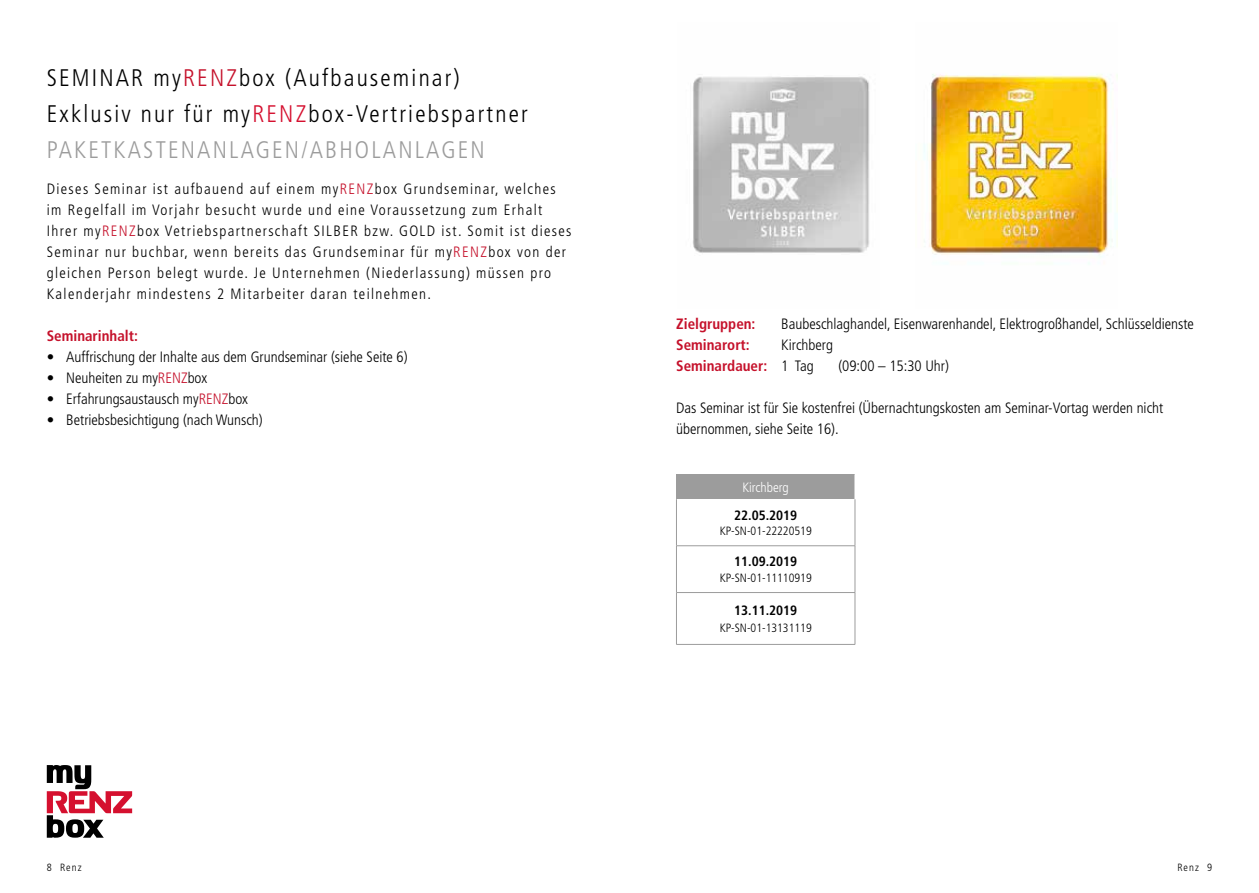
<style>
.page{position:relative;width:1259px;height:893px;background:#fff}
.page>*{position:absolute;margin:0;border:0;box-sizing:border-box;transform-origin:0 0}
.t1{font:300 condensed 24px/36px "Frutiger LT";letter-spacing:.09em;color:#000}
.t2{font:300 condensed 15px/21px "Frutiger LT";letter-spacing:.09em;color:#000}
.t3{font:300 condensed 15px/21px "Frutiger LT";color:#000}
.t4{font:700 condensed 15px "Frutiger LT";color:#c5112b}
.t5{font:700 condensed 13.5px "Frutiger LT";color:#000}
.t6{font:300 condensed 13.5px "Frutiger LT";color:#fff}
.t7{font:300 condensed 12px "Frutiger LT";color:#000}
.t8{font:300 condensed 10.5px "Frutiger LT";letter-spacing:.1em;color:#000}
.s1{color:#c5112b}
.s2{color:#d5102f}
.s3{color:#9c9c9c}
.s4{font-weight:700;color:#c5112b}
</style>
<div class="page">
<div style="left:676px;top:474px;width:179px;height:25px;background:#9c9c9c"></div>
<hr style="left:676px;top:545px;width:179px;height:1px;background:#9c9c9c">
<hr style="left:676px;top:592px;width:179px;height:1px;background:#9c9c9c">
<hr style="left:676px;top:644px;width:179px;height:1px;background:#9c9c9c">
<hr style="left:676px;top:499px;width:1px;height:47px;background:#9c9c9c">
<hr style="left:676px;top:546px;width:1px;height:46px;background:#9c9c9c">
<hr style="left:676px;top:593px;width:1px;height:51px;background:#9c9c9c">
<hr style="left:854px;top:499px;width:1px;height:47px;background:#9c9c9c">
<hr style="left:854px;top:546px;width:1px;height:46px;background:#9c9c9c">
<hr style="left:854px;top:593px;width:1px;height:51px;background:#9c9c9c">
<svg style="left:854px;top:474px;width:1px;height:25px"></svg>
<img style="left:924px;top:74px;width:193px;height:190px">
<img style="left:693px;top:76px;width:177px;height:177px">
<svg style="left:47px;top:765px;width:85px;height:73px"></svg>
<h1 class="t1" style="left:47px;top:60px;width:482px">SEMINAR my<span class="s1">RENZ</span>box (Aufbauseminar)<br>Exklusiv nur für my<span class="s2">RENZ</span>box-Vertriebspartner<br><span class="s3">PAKETKASTENANLAGEN/ABHOLANLAGEN</span></h1>
<p class="t2" style="left:47px;top:178px;width:526px">Dieses Seminar ist aufbauend auf einem my<span class="s1">RENZ</span>box Grundseminar, welches im Regelfall im Vorjahr besucht wurde und eine Voraussetzung zum Erhalt Ihrer my<span class="s1">RENZ</span>box Vetriebspartnerschaft SILBER bzw. GOLD ist. Somit ist dieses Seminar nur buchbar, wenn bereits das Grundseminar für my<span class="s1">RENZ</span>box von der gleichen Person belegt wurde. Je Unternehmen (Niederlassung) müssen pro Kalenderjahr mindestens 2 Mitarbeiter daran teilnehmen.</p>
<p class="t4" style="left:47px;top:327px;width:93px">Seminarinhalt:</p>
<p class="t3" style="left:47px;top:346px;width:362px">• Auffrischung der Inhalte aus dem Grundseminar (siehe Seite 6)</p>
<p class="t3" style="left:47px;top:367px;width:162px">• Neuheiten zu my<span class="s1">RENZ</span>box</p>
<p class="t3" style="left:47px;top:388px;width:203px">• Erfahrungsaustausch my<span class="s1">RENZ</span>box</p>
<p class="t3" style="left:47px;top:409px;width:217px">• Betriebsbesichtigung (nach Wunsch)</p>
<p class="t4" style="left:676px;top:315px;width:81px">Zielgruppen:</p>
<p class="t3" style="left:781px;top:313px;width:414px">Baubeschlaghandel, Eisenwarenhandel, Elektrogroßhandel, Schlüsseldienste</p>
<p class="t4" style="left:676px;top:336px;width:75px">Seminarort:</p>
<p class="t3" style="left:676px;top:334px;width:158px;text-indent:105px">Kirchberg<br><span class="s4">Seminardauer:</span> 1 Tag</p>
<p class="t3" style="left:838px;top:355px;width:112px">(09:00 – 15:30 Uhr)</p>
<p class="t3" style="left:676px;top:397px;width:488px">Das Seminar ist für Sie kostenfrei (Übernachtungskosten am Seminar-Vortag werden nicht übernommen, siehe Seite 16).</p>
<p class="t6" style="left:742px;top:479px;width:48px">Kirchberg</p>
<p class="t5" style="left:734px;top:507px;width:65px">22.05.2019</p>
<p class="t7" style="left:719px;top:524px;width:94px">KP-SN-01-22220519</p>
<p class="t5" style="left:734px;top:553px;width:65px">11.09.2019</p>
<p class="t7" style="left:719px;top:571px;width:94px">KP-SN-01-11110919</p>
<p class="t5" style="left:734px;top:603px;width:65px">13.11.2019</p>
<p class="t7" style="left:719px;top:621px;width:94px">KP-SN-01-13131119</p>
<p class="t8" style="left:47px;top:862px;width:36px">8 Renz</p>
<p class="t8" style="left:1177px;top:862px;width:36px">Renz 9</p>
</div>
